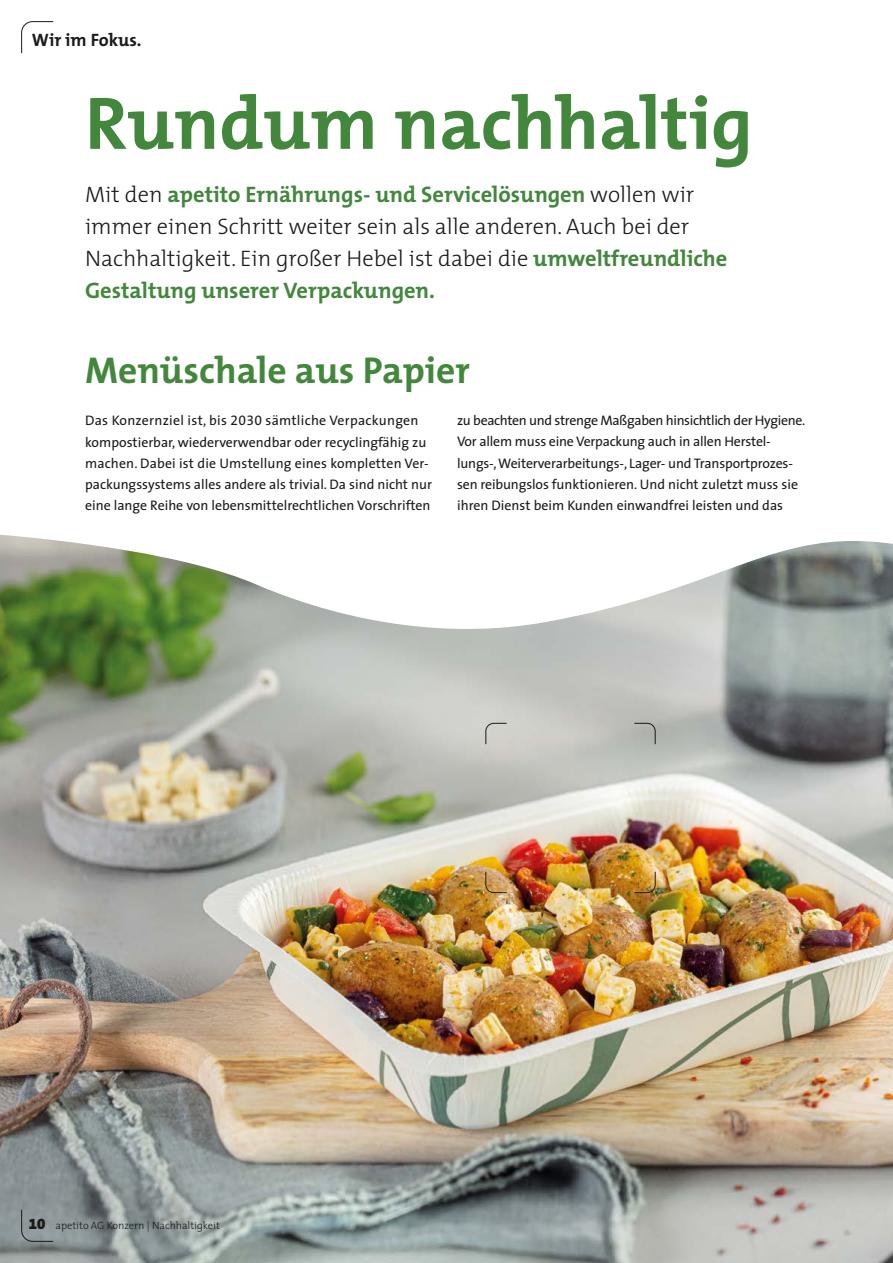
<style>
.page{position:relative;width:893px;height:1263px;background:#fff}
.page>*{position:absolute;margin:0;border:0;box-sizing:border-box;transform-origin:0 0}
.t1{font:700 75px "The Mix";color:#43873d}
.t2{font:700 37.5px "The Mix";color:#43873d}
.t3{font:300 22.5px/32px "The Mix";color:#1a1a18}
.t4{font:700 18px "The Mix";color:#1a1a18}
.t5{font:13.8px/21.3px "The Sans";color:#1a1a18}
.t6{font:300 10.5px "The Mix";color:#1a1a18}
.s1{font-weight:700;color:#43873d}
.s2{font-family:"The Sans Expert"}
.s3{font-family:"The Mix Black Expert";font-weight:400;font-size:15px}
</style>
<div class="page">
<img style="left:0;top:534px;width:893px;height:729px">
<svg style="left:485px;top:722px;width:22px;height:23px"></svg>
<svg style="left:634px;top:722px;width:22px;height:23px"></svg>
<svg style="left:485px;top:871px;width:22px;height:22px"></svg>
<svg style="left:634px;top:871px;width:22px;height:22px"></svg>
<svg style="left:21px;top:21px;width:33px;height:33px"></svg>
<svg style="left:21px;top:1209px;width:33px;height:33px"></svg>
<h3 class="t4" style="left:32px;top:25px;width:111px">Wir im Fokus.</h3>
<h1 class="t1" style="left:85px;top:61px;width:669px">Rundum nachhaltig</h1>
<h3 class="t3" style="left:85px;top:178px;width:644px">Mit den <span class="s1">apetito Ernährungs- und Servicelösungen</span> wollen wir immer einen Schritt weiter sein als alle anderen. Auch bei der Nachhaltigkeit. Ein großer Hebel ist dabei die <span class="s1">umweltfreundliche Gestaltung unserer Verpackungen.</span></h3>
<h2 class="t2" style="left:85px;top:339px;width:386px">Menüschale aus Papier</h2>
<p class="t5" style="left:85px;top:409px;width:349px">Das Konzernziel ist, bis <span class="s2">2030</span> sämtliche Verpackungen kompostierbar, wiederverwendbar oder recyclingfähig zu machen. Dabei ist die Umstellung eines kompletten Ver&shy;packungssystems alles andere als trivial. Da sind nicht nur eine lange Reihe von lebensmittelrechtlichen Vorschriften</p>
<p class="t5" style="left:457px;top:409px;width:350px">zu beachten und strenge Maßgaben hinsichtlich der Hygiene.<br>Vor allem muss eine Verpackung auch in allen Herstel&shy;lungs-,Weiterverarbeitungs-, Lager- und Transportprozes&shy;sen reibungslos funktionieren. Und nicht zuletzt muss sie ihren Dienst beim Kunden einwandfrei leisten und das</p>
<p class="t6" style="left:29px;top:1217px;width:193px"><span class="s3">10</span> apetito AG Konzern | Nachhaltigkeit</p>
</div>
